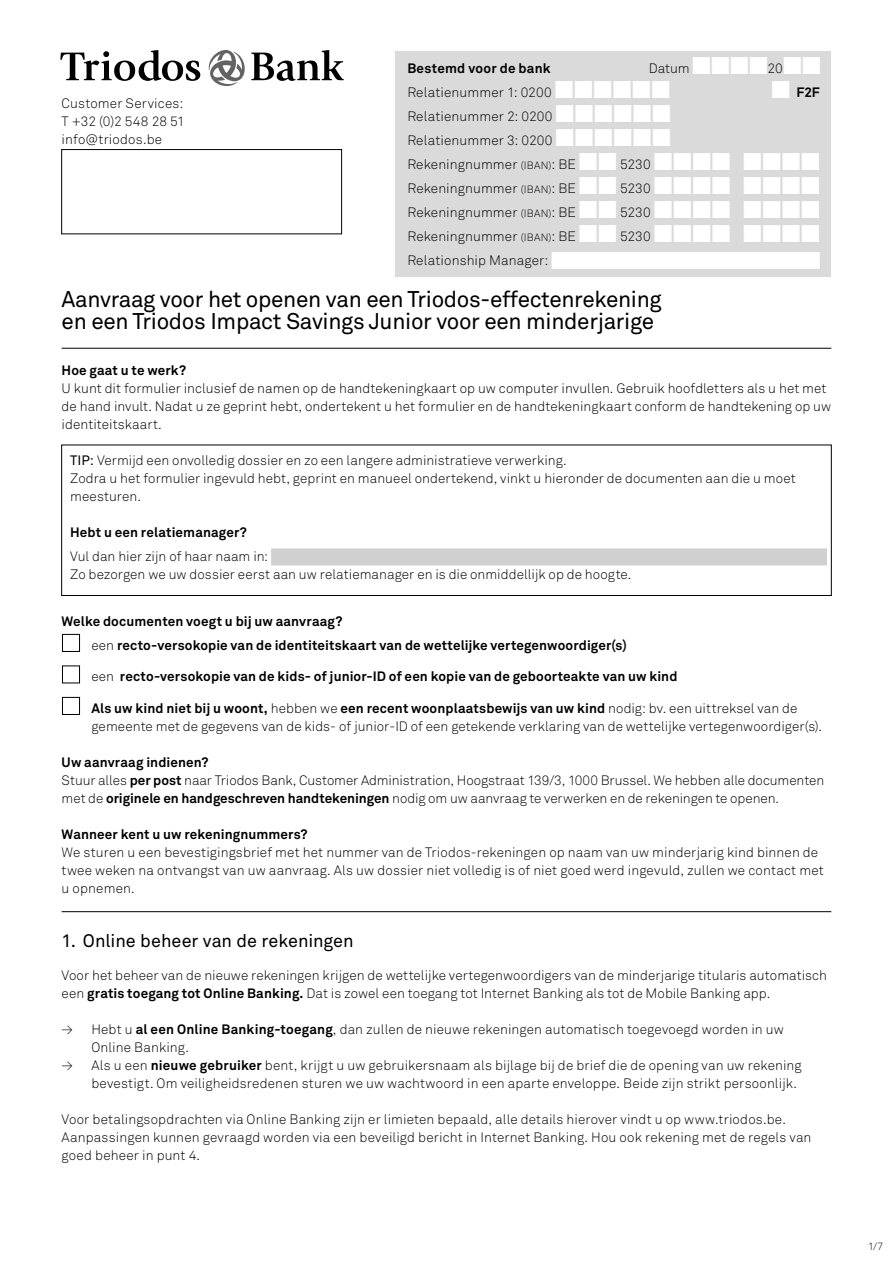
<style>
.page{position:relative;width:893px;height:1263px;background:#fff}
.page>*{position:absolute;margin:0;border:0;box-sizing:border-box;transform-origin:0 0}
.t1{font:22.5px/22.5px "Akkurat Pro";letter-spacing:-.015em;color:#000}
.t2{font:18px "Akkurat Pro";color:#000}
.t3{font:13.5px/18px "Akkurat Light Pro";letter-spacing:.005em;color:#000}
.t4{font:700 13.5px "Akkurat";letter-spacing:.01em;color:#000}
.t5{font:10.5px "Akkurat Light Pro";color:#000}
.s1{color:#fff}
.s2{font-size:10.5px}
.s3{font-family:"Akkurat Pro"}
.s4{font-family:"Akkurat Light Pro";font-weight:400}
.s5{font-family:"Akkurat";font-weight:700}
</style>
<div class="page">
<div style="left:61px;top:149px;width:281px;height:85px;border:1px solid #000"></div>
<div style="left:61px;top:445px;width:771px;height:151px;border:1px solid #000"></div>
<hr style="left:62px;top:348px;width:769px;height:1px;background:#000">
<div style="left:271px;top:548px;width:556px;height:17px;background:#d0d0d0"></div>
<svg style="left:60px;top:50px;width:284px;height:36px"></svg>
<hr style="left:62px;top:911px;width:769px;height:1px;background:#000">
<div style="left:395px;top:51px;width:436px;height:225px;background:#dadada"></div>
<div style="left:552px;top:252px;width:268px;height:17px;background:#fff"></div>
<p class="t3" style="left:62px;top:95px;width:125px;text-align:justify">Customer Services:<br>T +32 (0)2 548 28 51 info@triodos.be</p>
<p class="t3" style="left:407px;top:56px;width:415px;line-height:24px;text-indent:242px">Datum <span class="s1">■■■■</span>20<span class="s1">■■<br></span>Relatienummer 1: 0200 <span class="s1">■■■■■■</span></p>
<p class="t4" style="left:407px;top:60px;width:145px">Bestemd voor de bank</p>
<p class="t4" style="left:771px;top:84px;width:50px"><span class="s1">■</span> F2F</p>
<p class="t3" style="left:407px;top:104px;width:414px;line-height:24px">Relatienummer 2: 0200 <span class="s1">■■■■■■<br></span>Relatienummer 3: 0200 <span class="s1">■■■■■■<br></span>Rekeningnummer <span class="s2">(IBAN)</span>: BE <span class="s1">■■</span> 5230 <span class="s1">■■■■</span> <span class="s1">■■■■ </span>Rekeningnummer <span class="s2">(IBAN)</span>: BE <span class="s1">■■</span> 5230 <span class="s1">■■■■</span> <span class="s1">■■■■ </span>Rekeningnummer <span class="s2">(IBAN)</span>: BE <span class="s1">■■</span> 5230 <span class="s1">■■■■</span> <span class="s1">■■■■ </span>Rekeningnummer <span class="s2">(IBAN)</span>: BE <span class="s1">■■</span> 5230 <span class="s1">■■■■</span> <span class="s1">■■■■ </span>Relationship Manager:</p>
<h1 class="t1" style="left:62px;top:288px;width:602px">Aanvraag voor het openen van een Triodos-effectenrekening en een Triodos Impact Savings Junior voor een minderjarige</h1>
<p class="t4" style="left:62px;top:362px;width:126px">Hoe gaat u te werk?</p>
<p class="t3" style="left:62px;top:380px;width:771px">U kunt dit formulier inclusief de namen op de handtekeningkaart op uw computer invullen. Gebruik hoofdletters als u het met de hand invult. Nadat u ze geprint hebt, ondertekent u het formulier en de handtekeningkaart conform de handtekening op uw identiteitskaart.</p>
<p class="t3" style="left:70px;top:452px;width:727px"><span class="s3">TIP:</span> Vermijd een onvolledig dossier en zo een langere administratieve verwerking.<br>Zodra u het formulier ingevuld hebt, geprint en manueel ondertekend, vinkt u hieronder de documenten aan die u moet meesturen.</p>
<p class="t4" style="left:70px;top:524px;width:178px">Hebt u een relatiemanager?</p>
<p class="t3" style="left:70px;top:548px;width:563px">Vul dan hier zijn of haar naam in:<br>Zo bezorgen we uw dossier eerst aan uw relatiemanager en is die onmiddellijk op de hoogte.</p>
<p class="t4" style="left:62px;top:613px;width:282px">Welke documenten voegt u bij uw aanvraag?</p>
<p class="t4" style="left:62px;top:637px;width:567px">■ <span class="s4">een</span> recto-versokopie van de identiteitskaart van de wettelijke vertegenwoordiger(s)</p>
<p class="t4" style="left:62px;top:668px;width:617px">■ <span class="s4">een</span> recto-versokopie van de kids- of junior-ID of een kopie van de geboorteakte van uw kind</p>
<p class="t4" style="left:62px;top:700px;width:737px">■ Als uw kind niet bij u woont, <span class="s4">hebben we</span> een recent woonplaatsbewijs van uw kind <span class="s4">nodig: bv. een uittreksel van de</span></p>
<p class="t3" style="left:91px;top:717px;width:732px">gemeente met de gegevens van de kids- of junior-ID of een getekende verklaring van de wettelijke vertegenwoordiger(s).</p>
<p class="t4" style="left:62px;top:754px;width:148px">Uw aanvraag indienen?</p>
<p class="t3" style="left:62px;top:771px;width:764px">Stuur alles <span class="s5">per post</span> naar Triodos Bank, Customer Administration, Hoogstraat 139/3, 1000 Brussel. We hebben alle documenten met de <span class="s5">originele en handgeschreven handtekeningen</span> nodig om uw aanvraag te verwerken en de rekeningen te openen.</p>
<p class="t4" style="left:62px;top:826px;width:247px">Wanneer kent u uw rekeningnummers?</p>
<p class="t3" style="left:62px;top:843px;width:764px">We sturen u een bevestigingsbrief met het nummer van de Triodos-rekeningen op naam van uw minderjarig kind binnen de twee weken na ontvangst van uw aanvraag. Als uw dossier niet volledig is of niet goed werd ingevuld, zullen we contact met u opnemen.</p>
<h2 class="t2" style="left:62px;top:930px;width:294px">1. Online beheer van de rekeningen</h2>
<p class="t3" style="left:62px;top:966px;width:767px">Voor het beheer van de nieuwe rekeningen krijgen de wettelijke vertegenwoordigers van de minderjarige titularis automatisch een <span class="s5">gratis toegang tot Online Banking.</span> Dat is zowel een toegang tot Internet Banking als tot de Mobile Banking app.</p>
<p class="t3" style="left:91px;top:1020px;width:694px;text-indent:-30px">→ Hebt u <span class="s5">al een Online Banking-toegang</span>, dan zullen de nieuwe rekeningen automatisch toegevoegd worden in uw<br>Online Banking.</p>
<p class="t3" style="left:91px;top:1056px;width:712px;text-indent:-30px">→ Als u een <span class="s5">nieuwe gebruiker</span> bent, krijgt u uw gebruikersnaam als bijlage bij de brief die de opening van uw rekening bevestigt. Om veiligheidsredenen sturen we uw wachtwoord in een aparte enveloppe. Beide zijn strikt persoonlijk.</p>
<p class="t3" style="left:62px;top:1110px;width:751px">Voor betalingsopdrachten via Online Banking zijn er limieten bepaald, alle details hierover vindt u op www.triodos.be.<br>Aanpassingen kunnen gevraagd worden via een beveiligd bericht in Internet Banking. Hou ook rekening met de regels van goed beheer in punt 4.</p>
<p class="t5" style="left:868px;top:1240px;width:17px">1/7</p>
</div>
